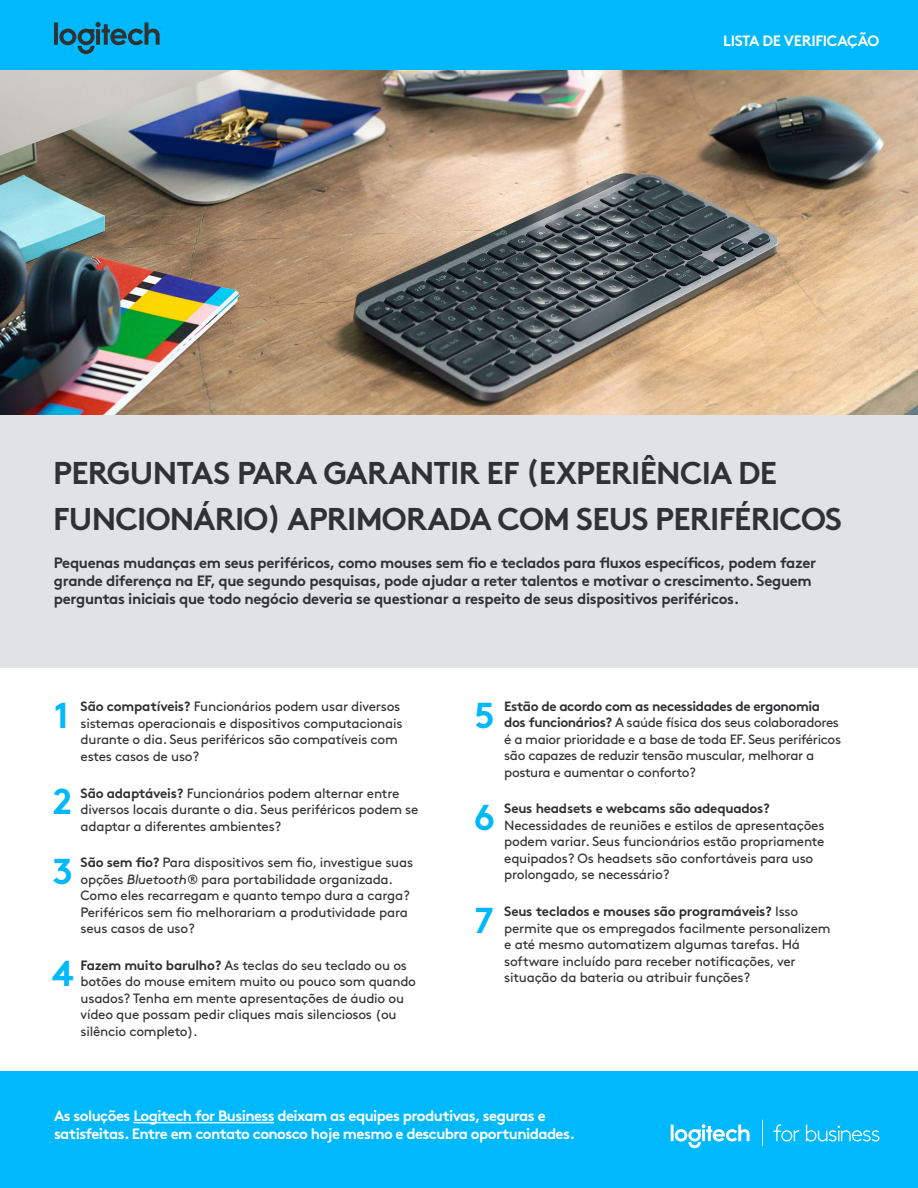
<style>
.page{position:relative;width:918px;height:1188px;background:#fff}
.page>*{position:absolute;margin:0;border:0;box-sizing:border-box;transform-origin:0 0}
.t1{font:700 36px/69.6px "Brown Pro";color:#00b8fc}
.t2{font:700 31.5px/46.5px "Brown Pro";letter-spacing:-.025em;color:#2f3132}
.t3{font:700 15px/18px "Brown Pro";letter-spacing:-.025em;color:#2f3132}
.t4{font:700 15px/18px "Brown Pro";letter-spacing:-.04em;color:#fff}
.t5{font:13.5px/16.5px "Brown Pro";letter-spacing:-.02em;color:#2f3132}
.t6{font:700 13.5px "Brown Pro";letter-spacing:-.02em;color:#2f3132}
.s1{font-weight:700}
.s2{font-style:italic}
</style>
<div class="page">
<img style="left:0;top:70px;width:918px;height:345px">
<div style="left:0;top:415px;width:918px;height:252px;background:#e1e2e3"></div>
<div style="left:0;top:1071px;width:918px;height:117px;background:#00b8fc"></div>
<div style="left:0;top:0;width:918px;height:70px;background:#00b8fc"></div>
<svg style="left:54px;top:22px;width:107px;height:32px"></svg>
<hr style="left:133px;top:1122px;width:141px;height:1px;background:#fff">
<svg style="left:671px;top:1120px;width:208px;height:28px"></svg>
<p class="t4" style="left:723px;top:30px;width:158px">LISTA DE VERIFICAÇÃO</p>
<h2 class="t2" style="left:53px;top:446px;width:790px">PERGUNTAS PARA GARANTIR EF (EXPERIÊNCIA DE<br>FUNCIONÁRIO) APRIMORADA COM SEUS PERIFÉRICOS</h2>
<p class="t3" style="left:54px;top:552px;width:764px">Pequenas mudanças em seus periféricos, como mouses sem fio e teclados para fluxos específicos, podem fazer grande diferença na EF, que segundo pesquisas, pode ajudar a reter talentos e motivar o crescimento. Seguem perguntas iniciais que todo negócio deveria se questionar a respeito de seus dispositivos periféricos.</p>
<p class="t5" style="left:81px;top:697px;width:324px"><span class="s1">São compatíveis?</span> Funcionários podem usar diversos sistemas operacionais e dispositivos computacionais durante o dia. Seus periféricos são compatíveis com estes casos de uso?</p>
<p class="t5" style="left:81px;top:783px;width:339px"><span class="s1">São adaptáveis?</span> Funcionários podem alternar entre diversos locais durante o dia. Seus periféricos podem se adaptar a diferentes ambientes?</p>
<p class="t5" style="left:81px;top:853px;width:334px"><span class="s1">São sem fio?</span> Para dispositivos sem fio, investigue suas opções <span class="s2">Bluetooth®</span> para portabilidade organizada.<br>Como eles recarregam e quanto tempo dura a carga?<br>Periféricos sem fio melhorariam a produtividade para seus casos de uso?</p>
<p class="t5" style="left:81px;top:956px;width:337px"><span class="s1">Fazem muito barulho?</span> As teclas do seu teclado ou os botões do mouse emitem muito ou pouco som quando usados? Tenha em mente apresentações de áudio ou vídeo que possam pedir cliques mais silenciosos (ou silêncio completo).</p>
<h1 class="t1" style="left:54px;top:677px;width:17px">1</h1>
<h1 class="t1" style="left:52px;top:763px;width:22px">2<br>3</h1>
<h1 class="t1" style="left:52px;top:935px;width:24px">4</h1>
<h1 class="t1" style="left:474px;top:676px;width:22px">5</h1>
<h1 class="t1" style="left:474px;top:779px;width:23px">6</h1>
<h1 class="t1" style="left:474px;top:882px;width:21px">7</h1>
<p class="t5" style="left:504px;top:697px;width:338px"><span class="s1">Estão de acordo com as necessidades de ergonomia dos funcionários?</span> A saúde física dos seus colaboradores é a maior prioridade e a base de toda EF. Seus periféricos são capazes de reduzir tensão muscular, melhorar a postura e aumentar o conforto?</p>
<p class="t6" style="left:504px;top:798px;width:267px">Seus headsets e webcams são adequados?</p>
<p class="t5" style="left:504px;top:816px;width:322px">Necessidades de reuniões e estilos de apresentações podem variar. Seus funcionários estão propriamente equipados? Os headsets são confortáveis para uso prolongado, se necessário?</p>
<p class="t5" style="left:504px;top:902px;width:328px"><span class="s1">Seus teclados e mouses são programáveis?</span> Isso permite que os empregados facilmente personalizem e até mesmo automatizem algumas tarefas. Há software incluído para receber notificações, ver situação da bateria ou atribuir funções?</p>
<p class="t4" style="left:54px;top:1105px;width:523px">As soluções Logitech for Business deixam as equipes produtivas, seguras e satisfeitas. Entre em contato conosco hoje mesmo e descubra oportunidades.</p>
</div>
